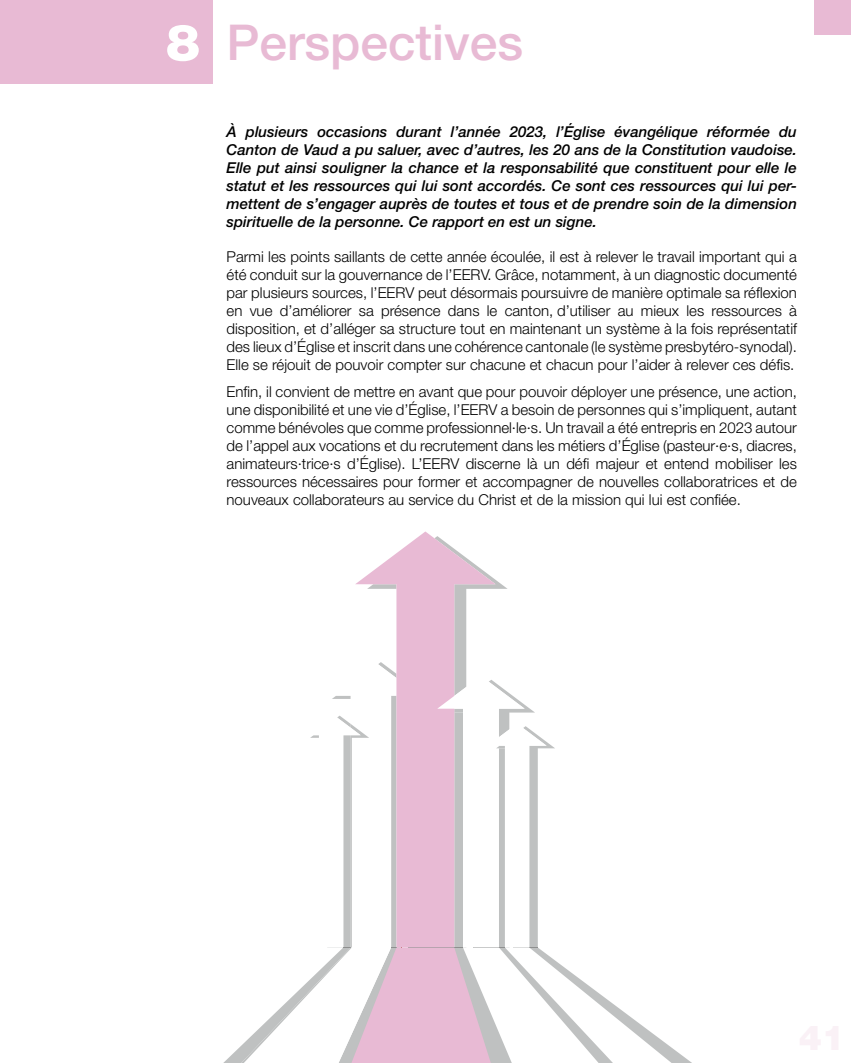
<style>
.page{position:relative;width:851px;height:1063px;background:#fff}
.page>*{position:absolute;margin:0;border:0;box-sizing:border-box;transform-origin:0 0}
.t1{font:900 51px "Helvetica Neue LT Std";color:#fff}
.t2{font:500 49.5px "Helvetica Neue LT Std";color:#e8bad4}
.t3{font:300 15px/18px "Helvetica Neue LT Std";color:#000;text-align:justify}
.t4{font:italic 500 15px/18px "Helvetica Neue LT Std";color:#000;text-align:justify}
</style>
<div class="page">
<div style="left:0;top:0;width:213px;height:84px;background:#e8bad4"></div>
<div style="left:814px;top:0;width:36px;height:34px;background:#e8bad4"></div>
<svg style="left:355px;top:531px;width:140px;height:128px"></svg>
<svg style="left:223px;top:659px;width:469px;height:404px"></svg>
<h1 class="t1" style="left:166px;top:12px;width:36px">8</h1>
<h2 class="t2" style="left:226px;top:13px;width:298px">Perspectives</h2>
<p class="t4" style="left:226px;top:123px;width:572px">À plusieurs occasions durant l’année 2023, l’Église évangélique réformée du Canton de Vaud a pu saluer, avec d’autres, les 20 ans de la Constitution vaudoise.<br>Elle put ainsi souligner la chance et la responsabilité que constituent pour elle le statut et les ressources qui lui sont accordés. Ce sont ces ressources qui lui per&shy;mettent de s’engager auprès de toutes et tous et de prendre soin de la dimension spirituelle de la personne. Ce rapport en est un signe.</p>
<p class="t3" style="left:226px;top:248px;width:572px">Parmi les points saillants de cette année écoulée, il est à relever le travail important qui a été conduit sur la gouvernance de l’EERV. Grâce, notamment, à un diagnostic documenté par plusieurs sources, l’EERV peut désormais poursuivre de manière optimale sa réflexion en vue d’améliorer sa présence dans le canton, d’utiliser au mieux les ressources à disposition, et d’alléger sa structure tout en maintenant un système à la fois représentatif des lieux d’Église et inscrit dans une cohérence cantonale (le système presbytéro-synodal).<br>Elle se réjouit de pouvoir compter sur chacune et chacun pour l’aider à relever ces défis.</p>
<p class="t3" style="left:226px;top:382px;width:571px">Enfin, il convient de mettre en avant que pour pouvoir déployer une présence, une action, une disponibilité et une vie d’Église, l’EERV a besoin de personnes qui s’impliquent, autant comme bénévoles que comme professionnel·le·s. Un travail a été entrepris en 2023 autour de l’appel aux vocations et du recrutement dans les métiers d’Église (pasteur·e·s, diacres, animateurs·trice·s d’Église). L’EERV discerne là un défi majeur et entend mobiliser les ressources nécessaires pour former et accompagner de nouvelles collaboratrices et de nouveaux collaborateurs au service du Christ et de la mission qui lui est confiée.</p>
</div>
